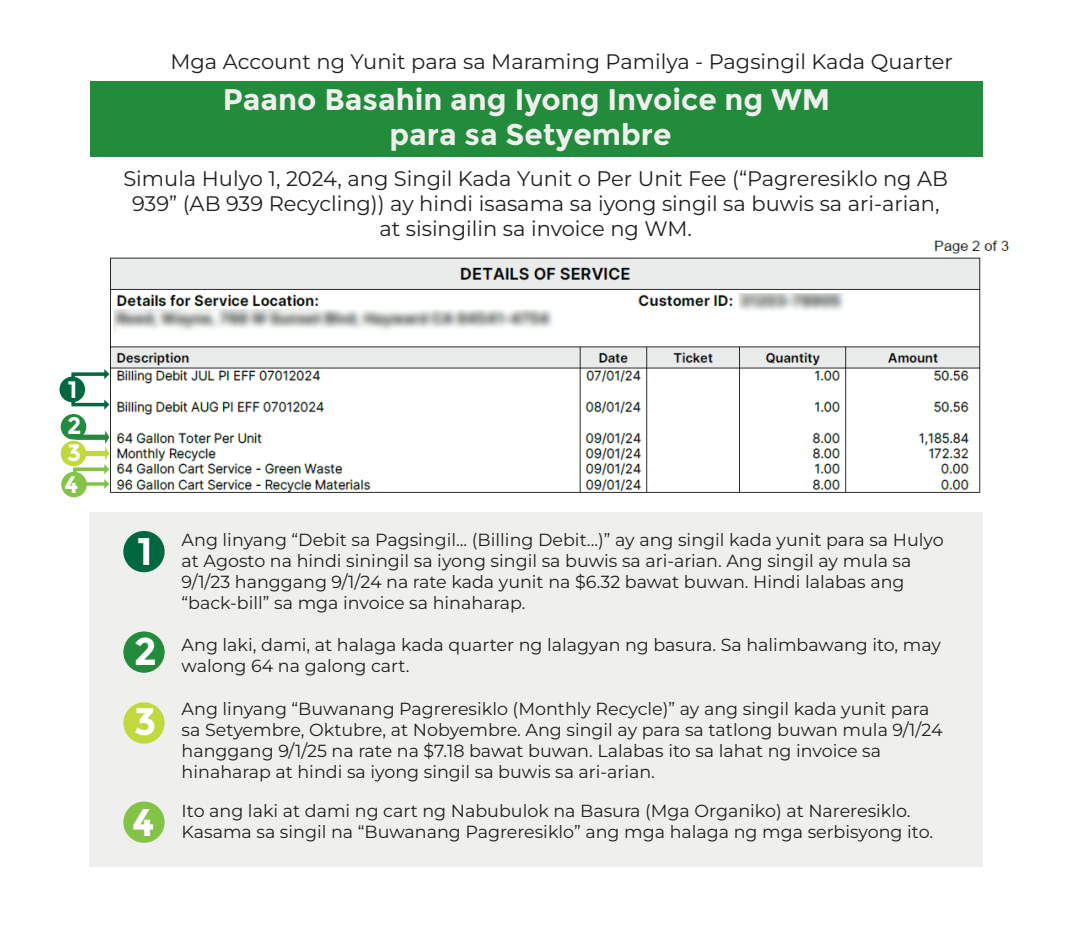
<style>
.page{position:relative;width:1086px;height:932px;background:#fff}
.page>*{position:absolute;margin:0;border:0;box-sizing:border-box;transform-origin:0 0}
.t1{font:700 38.5px "Montserrat";color:#fff}
.t2{font:700 29.75px/35.7px "Montserrat";color:#eff0ee;text-align:center}
.t3{font:700 23.8px/26.8px "Montserrat";color:#fff}
.t4{font:21px/25.2px "Montserrat";color:#231f20;text-align:center}
.t5{font:17.5px/21px "Montserrat";color:#231f20}
</style>
<div class="page">
<div style="left:89px;top:512px;width:894px;height:354px;background:#eff0ee"></div>
<div style="left:90px;top:82px;width:893px;height:75px;background:#238b3c"></div>
<img style="left:74px;top:240px;width:935px;height:258px">
<div style="left:60px;top:376px;width:25px;height:26px;background:#00673e;border-radius:50%"></div>
<svg style="left:70px;top:369px;width:39px;height:17px"></svg>
<svg style="left:70px;top:392px;width:39px;height:17px"></svg>
<div style="left:61px;top:414px;width:25px;height:25px;background:#238b3c;border-radius:50%"></div>
<div style="left:61px;top:471px;width:26px;height:26px;background:#83c447;border-radius:50%"></div>
<div style="left:61px;top:440px;width:25px;height:26px;background:#c2d83f;border-radius:50%"></div>
<svg style="left:71px;top:430px;width:38px;height:64px"></svg>
<div style="left:123px;top:530px;width:42px;height:42px;background:#00673e;border-radius:50%"></div>
<div style="left:123px;top:631px;width:42px;height:41px;background:#238b3c;border-radius:50%"></div>
<div style="left:123px;top:801px;width:42px;height:41px;background:#83c447;border-radius:50%"></div>
<div style="left:123px;top:702px;width:42px;height:41px;background:#c2d83f;border-radius:50%"></div>
<p class="t4" style="left:170px;top:48px;width:784px">Mga Account ng Yunit para sa Maraming Pamilya - Pagsingil Kada Quarter</p>
<h2 class="t2" style="left:223px;top:81px;width:608px">Paano Basahin ang Iyong Invoice ng WM para sa Setyembre</h2>
<p class="t4" style="left:123px;top:165px;width:826px">Simula Hulyo 1, 2024, ang Singil Kada Yunit o Per Unit Fee (“Pagreresiklo ng AB<br>939” (AB 939 Recycling)) ay hindi isasama sa iyong singil sa buwis sa ari-arian, at sisingilin sa invoice ng WM.</p>
<h3 class="t3" style="left:68px;top:376px;width:11px">1</h3>
<h3 class="t3" style="left:67px;top:412px;width:16px">2<br>3</h3>
<h3 class="t3" style="left:64px;top:471px;width:16px">4</h3>
<h1 class="t1" style="left:137px;top:528px;width:17px">1</h1>
<h1 class="t1" style="left:134px;top:627px;width:25px">2</h1>
<p class="t5" style="left:182px;top:528px;width:763px">Ang linyang “Debit sa Pagsingil... (Billing Debit...)” ay ang singil kada yunit para sa Hulyo at Agosto na hindi siningil sa iyong singil sa buwis sa ari-arian. Ang singil ay mula sa 9/1/23 hanggang 9/1/24 na rate kada yunit na $6.32 bawat buwan. Hindi lalabas ang “back-bill” sa mga invoice sa hinaharap.</p>
<p class="t5" style="left:182px;top:633px;width:761px">Ang laki, dami, at halaga kada quarter ng lalagyan ng basura. Sa halimbawang ito, may walong 64 na galong cart.</p>
<h1 class="t1" style="left:134px;top:698px;width:24px">3</h1>
<p class="t5" style="left:182px;top:697px;width:762px">Ang linyang “Buwanang Pagreresiklo (Monthly Recycle)” ay ang singil kada yunit para sa Setyembre, Oktubre, at Nobyembre. Ang singil ay para sa tatlong buwan mula 9/1/24 hanggang 9/1/25 na rate na $7.18 bawat buwan. Lalabas ito sa lahat ng invoice sa hinaharap at hindi sa iyong singil sa buwis sa ari-arian.</p>
<h1 class="t1" style="left:132px;top:799px;width:24px">4</h1>
<p class="t5" style="left:182px;top:799px;width:753px">Ito ang laki at dami ng cart ng Nabubulok na Basura (Mga Organiko) at Nareresiklo.<br>Kasama sa singil na “Buwanang Pagreresiklo” ang mga halaga ng mga serbisyong ito.</p>
</div>
